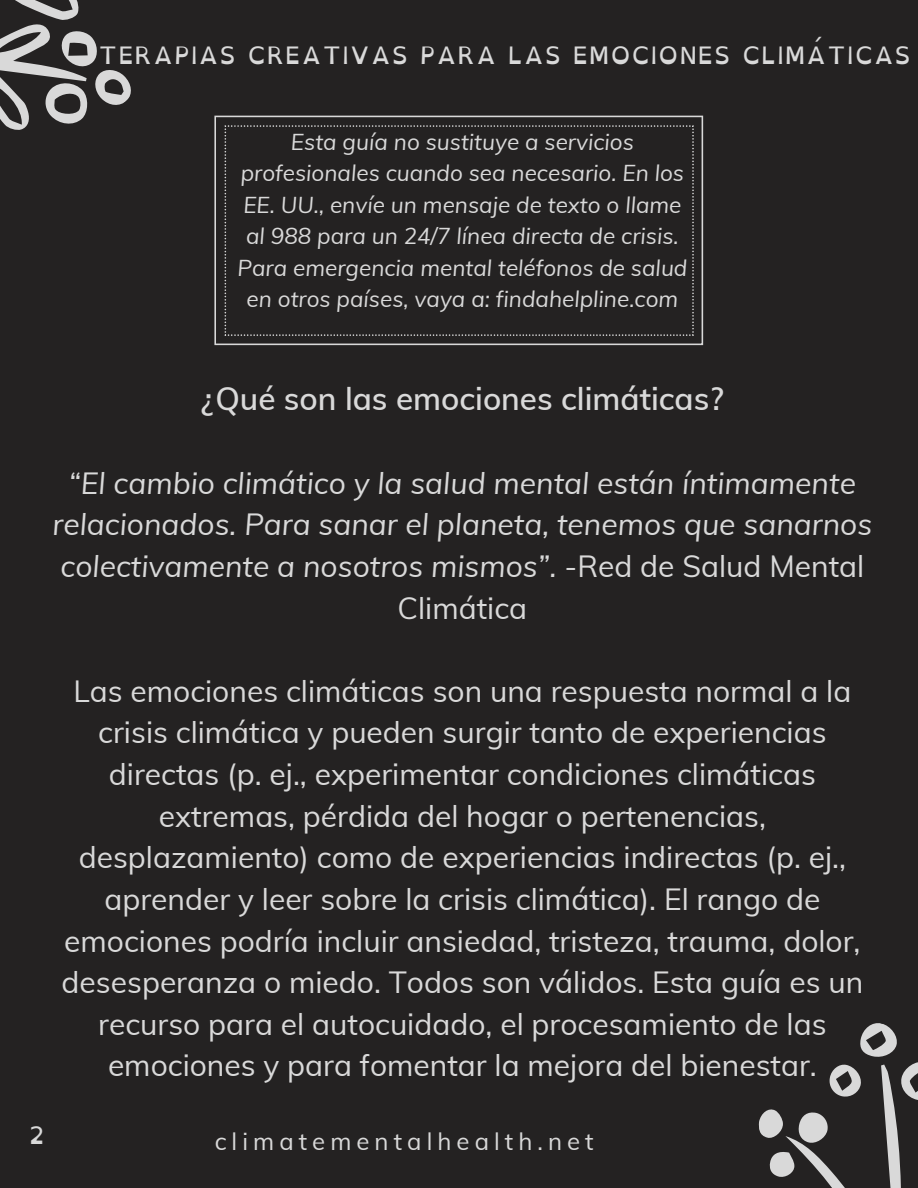
<style>
.page{position:relative;width:918px;height:1188px;background:#242222}
.page>*{position:absolute;margin:0;border:0;box-sizing:border-box;transform-origin:0 0}
.t1{font:600 31.5px "Muli";color:#d9d9d9}
.t2{font:30px/41.7px "Muli";color:#d9d9d9;text-align:center}
.t3{font:italic 30px/41.7px "Muli";color:#d9d9d9;text-align:center}
.t4{font:24px "Open Dyslexic";letter-spacing:.06em;color:#d9d9d9}
.t5{font:24px "Muli";letter-spacing:.21em;color:#d9d9d9}
.t6{font:italic 22.5px/31.5px "Muli";color:#d9d9d9;text-align:center}
.s1{font-style:normal}
</style>
<div class="page">
<svg style="left:0;top:0;width:282px;height:130px"></svg>
<svg style="left:37px;top:23px;width:101px;height:107px"></svg>
<svg style="left:130px;top:0;width:44px;height:1px"></svg>
<svg style="left:758px;top:1023px;width:160px;height:165px"></svg>
<svg style="left:214px;top:116px;width:489px;height:229px"></svg>
<svg style="left:225px;top:125px;width:469px;height:211px"></svg>
<p class="t4" style="left:99px;top:34px;width:813px">TERAPIAS CREATIVAS PARA LAS EMOCIONES CLIMÁTICAS</p>
<p class="t6" style="left:237px;top:126px;width:452px">Esta guía no sustituye a servicios profesionales cuando sea necesario. En los EE. UU., envíe un mensaje de texto o llame al 988 para un 24/7 línea directa de crisis.<br>Para emergencia mental teléfonos de salud en otros países, vaya a: findahelpline.com</p>
<p class="t1" style="left:201px;top:379px;width:524px">¿Qué son las emociones climáticas?</p>
<p class="t3" style="left:53px;top:462px;width:821px">“El cambio climático y la salud mental están íntimamente relacionados. Para sanar el planeta, tenemos que sanarnos colectivamente a nosotros mismos”. <span class="s1">-Red de Salud Mental Climática</span></p>
<p class="t4" style="left:29px;top:1114px;width:16px">2</p>
<p class="t2" style="left:62px;top:670px;width:803px">Las emociones climáticas son una respuesta normal a la crisis climática y pueden surgir tanto de experiencias directas (p. ej., experimentar condiciones climáticas extremas, pérdida del hogar o pertenencias, desplazamiento) como de experiencias indirectas (p. ej., aprender y leer sobre la crisis climática). El rango de emociones podría incluir ansiedad, tristeza, trauma, dolor, desesperanza o miedo. Todos son válidos. Esta guía es un recurso para el autocuidado, el procesamiento de las emociones y para fomentar la mejora del bienestar.</p>
<p class="t5" style="left:215px;top:1126px;width:380px">climatementalhealth.net</p>
</div>
